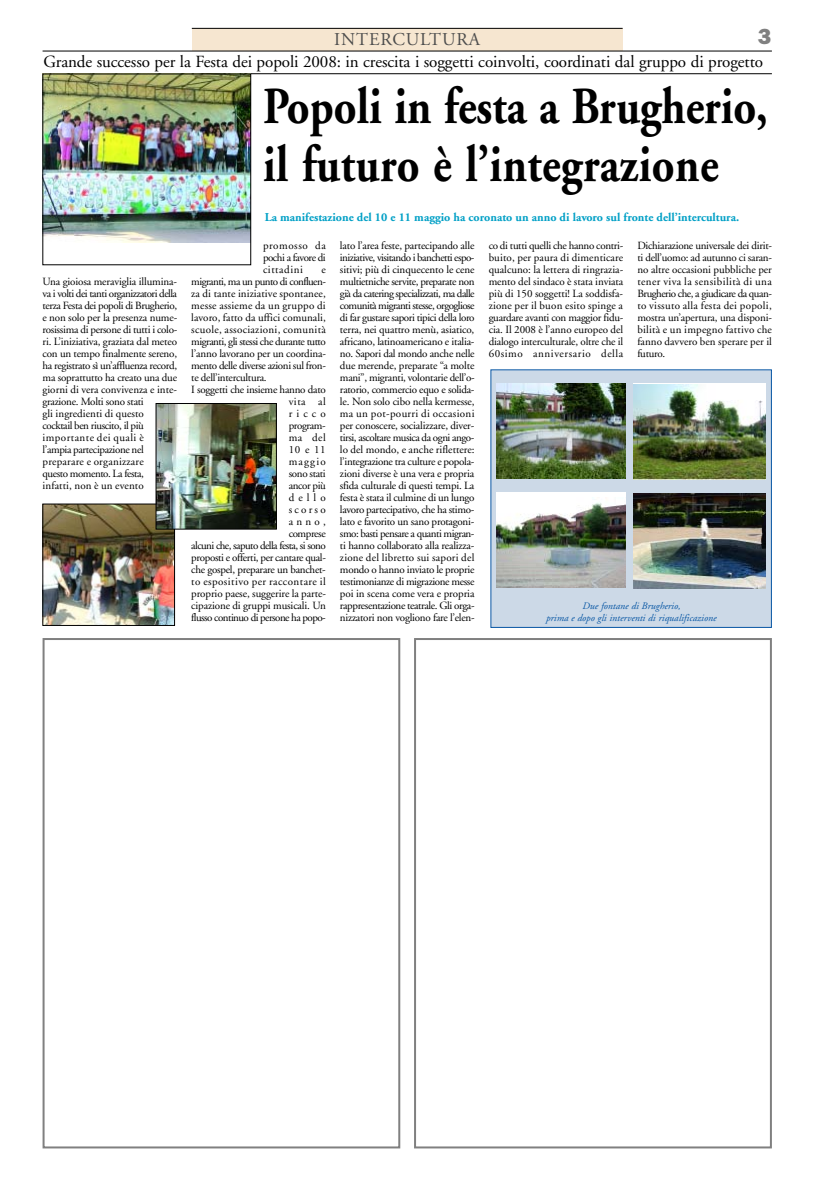
<style>
.page{position:relative;width:823px;height:1191px;background:#fff}
.page>*{position:absolute;margin:0;border:0;box-sizing:border-box;transform-origin:0 0}
.t1{font:700 52px/58px "Adobe Garamond";letter-spacing:.005em;color:#000;scale:.85 1}
.t2{font:800 22px "Franklin Gothic";color:#808080}
.t3{font:18px "Adobe Garamond";letter-spacing:.05em;color:#4d4d4d}
.t4{font:17px "Adobe Garamond";letter-spacing:-.005em;color:#000}
.t5{font:700 12px "Adobe Garamond";color:#02a0c6}
.t6{font:11px/12px "Adobe Garamond";letter-spacing:-.02em;color:#000;text-align:justify}
.t7{font:11px "Adobe Garamond";letter-spacing:-.05em;color:#000}
.t8{font:11px "Adobe Garamond";letter-spacing:-.045em;color:#000}
.t9{font:11px "Adobe Garamond";letter-spacing:.01em;color:#000}
.t10{font:11px "Adobe Garamond";letter-spacing:.005em;color:#000}
.t11{font:11px "Adobe Garamond";letter-spacing:.025em;color:#000}
.t12{font:11px "Adobe Garamond";letter-spacing:.04em;color:#000}
.t13{font:11px "Adobe Garamond";letter-spacing:.02em;color:#000}
.t14{font:italic 10px/12px "Adobe Garamond";color:#0a58a5;text-align:center}
</style>
<div class="page">
<div style="left:192px;top:28px;width:430px;height:23px;background:#f6e6d0"></div>
<hr style="left:192px;top:28px;width:430px;height:1px;background:#000">
<div style="left:43px;top:638px;width:357px;height:510px;border:2px solid #808080"></div>
<div style="left:414px;top:638px;width:357px;height:510px;border:2px solid #808080"></div>
<hr style="left:251px;top:73px;width:520px;height:1px;background:#000">
<hr style="left:43px;top:51px;width:728px;height:1px;background:#000">
<img style="left:45px;top:76px;width:204px;height:167px">
<div style="left:490px;top:370px;width:281px;height:257px;background:#ccd9e7"></div>
<img style="left:496px;top:383px;width:129px;height:95px">
<img style="left:633px;top:384px;width:132px;height:95px">
<div style="left:496px;top:492px;width:129px;height:96px;background:#fff"></div>
<img style="left:496px;top:497px;width:129px;height:91px">
<img style="left:633px;top:493px;width:132px;height:95px">
<img style="left:45px;top:506px;width:128px;height:117px">
<div style="left:43px;top:504px;width:132px;height:121px;border:1px solid #000"></div>
<img style="left:158px;top:405px;width:116px;height:122px">
<div style="left:156px;top:403px;width:120px;height:126px;border:1px solid #000"></div>
<h3 class="t3" style="left:334px;top:32px;width:147px">INTERCULTURA</h3>
<h2 class="t2" style="left:757px;top:24px;width:15px">3</h2>
<h3 class="t4" style="left:44px;top:55px;width:720px">Grande successo per la Festa dei popoli 2008: in crescita i soggetti coinvolti, coordinati dal gruppo di progetto</h3>
<h1 class="t1" style="left:263px;top:82px;width:595px">Popoli in festa a Brugherio, il futuro è l’integrazione</h1>
<p class="t6" style="left:43px;top:276px;width:136px;text-align:left">Una gioiosa meraviglia illumina&shy;va i volti dei tanti organizzatori della terza Festa dei popoli di Brugherio, e non solo per la presenza nume&shy;rosissima di persone di tutti i colo&shy;ri. L’iniziativa, graziata dal meteo con un tempo finalmente sereno, ha registrato sì un’affluenza record, ma soprattutto ha creato una due giorni di vera convivenza e inte&shy;grazione. Molti sono stati<br>gli ingredienti di questo<br>cocktail ben riuscito, il più importante dei quali è<br>l’ampia partecipazione nel preparare e organizzare<br>questo momento. La festa,<br>infatti, non è un evento</p>
<p class="t5" style="left:264px;top:212px;width:475px">La manifestazione del 10 e 11 maggio ha coronato un anno di lavoro sul fronte dell’intercultura.</p>
<p class="t6" style="left:263px;top:240px;width:64px">promosso da pochi a favore di cittadini</p>
<p class="t6" style="left:321px;top:264px;width:6px">e</p>
<p class="t7" style="left:191px;top:277px;width:136px">migranti, ma un punto di confluen-</p>
<p class="t9" style="left:191px;top:289px;width:136px">za di tante iniziative spontanee,</p>
<p class="t13" style="left:191px;top:301px;width:136px">messe assieme da un gruppo di</p>
<p class="t10" style="left:191px;top:313px;width:136px">lavoro, fatto da uffici comunali,</p>
<p class="t11" style="left:191px;top:325px;width:136px">scuole, associazioni, comunità</p>
<p class="t8" style="left:191px;top:337px;width:136px">migranti, gli stessi che durante tutto</p>
<p class="t6" style="left:191px;top:348px;width:136px">l’anno lavorano per un coordina-</p>
<p class="t6" style="left:191px;top:360px;width:136px">mento delle diverse azioni sul fron-</p>
<p class="t6" style="left:191px;top:372px;width:77px">te dell’intercultura.</p>
<p class="t6" style="left:191px;top:384px;width:136px">I soggetti che insieme hanno dato</p>
<p class="t6" style="left:288px;top:396px;width:39px">vita al</p>
<p class="t6" style="left:288px;top:408px;width:39px">ricco</p>
<p class="t6" style="left:288px;top:420px;width:39px">program-</p>
<p class="t6" style="left:288px;top:432px;width:39px">ma del</p>
<p class="t6" style="left:288px;top:444px;width:39px">10 e 11</p>
<p class="t6" style="left:288px;top:456px;width:39px">maggio</p>
<p class="t6" style="left:288px;top:468px;width:39px">sono stati</p>
<p class="t6" style="left:288px;top:480px;width:39px">ancor più</p>
<p class="t6" style="left:288px;top:492px;width:39px">dello</p>
<p class="t6" style="left:288px;top:504px;width:39px">scorso</p>
<p class="t6" style="left:288px;top:516px;width:39px">anno,</p>
<p class="t6" style="left:288px;top:528px;width:39px">comprese</p>
<p class="t7" style="left:191px;top:541px;width:136px">alcuni che, saputo della festa, si sono</p>
<p class="t6" style="left:191px;top:552px;width:136px">proposti e offerti, per cantare qual-</p>
<p class="t6" style="left:191px;top:564px;width:136px">che gospel, preparare un banchet-</p>
<p class="t12" style="left:191px;top:577px;width:136px">to espositivo per raccontare il</p>
<p class="t6" style="left:191px;top:588px;width:136px">proprio paese, suggerire la parte-</p>
<p class="t6" style="left:191px;top:600px;width:136px">cipazione di gruppi musicali. Un</p>
<p class="t7" style="left:191px;top:613px;width:136px">flusso continuo di persone ha popo-</p>
<p class="t6" style="left:340px;top:240px;width:136px">lato l’area feste, partecipando alle iniziative, visitando i banchetti espo&shy;sitivi; più di cinquecento le cene multietniche servite, preparate non già da catering specializzati, ma dalle comunità migranti stesse, orgogliose di far gustare sapori tipici della loro terra, nei quattro menù, asiatico, africano, latinoamericano e italia&shy;no. Sapori dal mondo anche nelle due merende, preparate “a molte mani”, migranti, volontarie dell’o&shy;ratorio, commercio equo e solida&shy;le. Non solo cibo nella kermesse, ma un pot-pourri di occasioni per conoscere, socializzare, diver&shy;tirsi, ascoltare musica da ogni ango&shy;lo del mondo, e anche riflettere: l’integrazione tra culture e popola&shy;zioni diverse è una vera e propria sfida culturale di questi tempi. La festa è stata il culmine di un lungo lavoro partecipativo, che ha stimo&shy;lato e favorito un sano protagoni&shy;smo: basti pensare a quanti migran&shy;ti hanno collaborato alla realizza&shy;zione del libretto sui sapori del mondo o hanno inviato le proprie testimonianze di migrazione messe poi in scena come vera e propria rappresentazione teatrale. Gli orga&shy;nizzatori non vogliono fare l’elen-</p>
<p class="t6" style="left:488px;top:240px;width:136px">co di tutti quelli che hanno contri&shy;buito, per paura di dimenticare qualcuno: la lettera di ringrazia&shy;mento del sindaco è stata inviata più di 150 soggetti! La soddisfa&shy;zione per il buon esito spinge a guardare avanti con maggior fidu&shy;cia. Il 2008 è l’anno europeo del dialogo interculturale, oltre che il 60simo anniversario della</p>
<p class="t6" style="left:637px;top:240px;width:136px">Dichiarazione universale dei dirit&shy;ti dell’uomo: ad autunno ci saran&shy;no altre occasioni pubbliche per tener viva la sensibilità di una Brugherio che, a giudicare da quan&shy;to vissuto alla festa dei popoli, mostra un’apertura, una disponi&shy;bilità e un impegno fattivo che fanno davvero ben sperare per il futuro.</p>
<p class="t14" style="left:545px;top:600px;width:172px">Due fontane di Brugherio,<br>prima e dopo gli interventi di riqualificazione</p>
</div>
